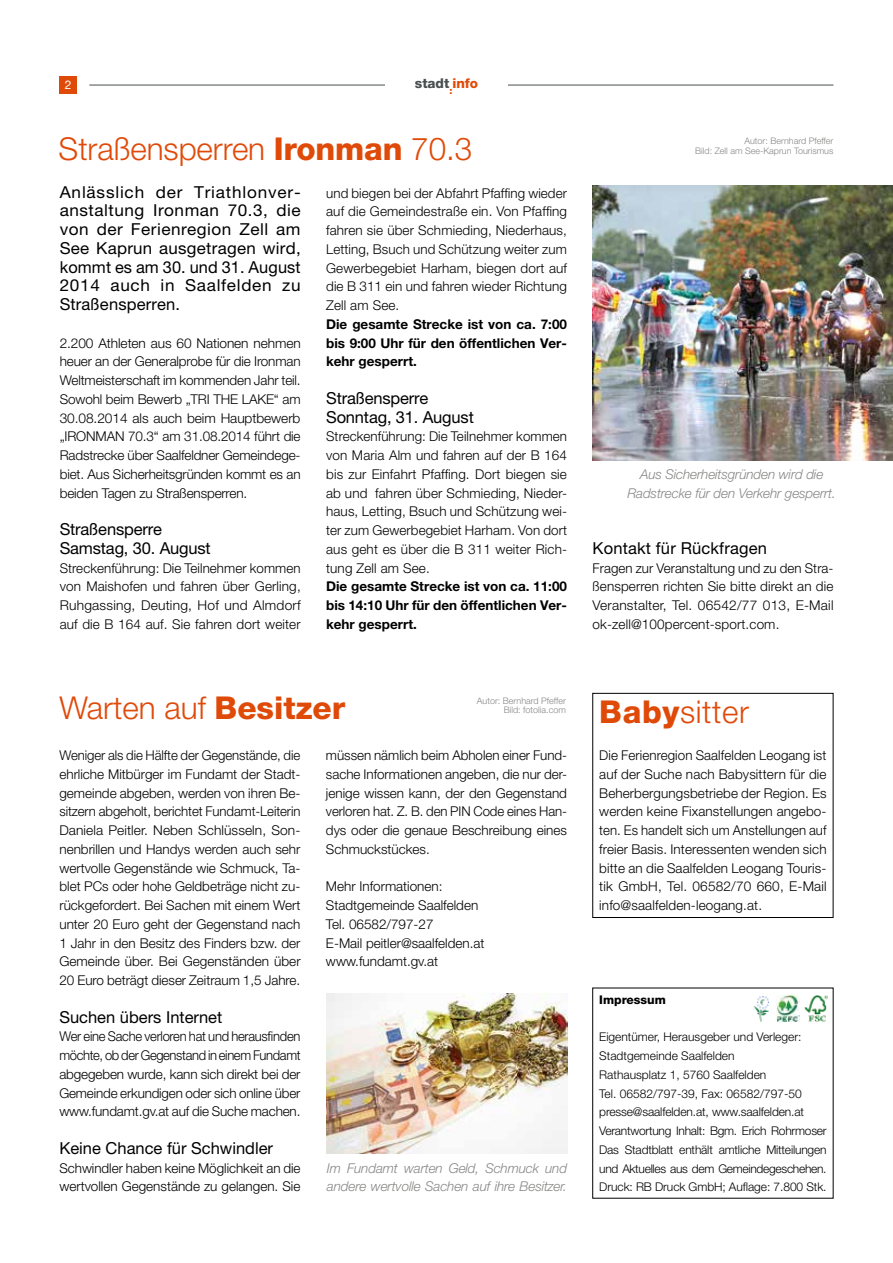
<style>
.page{position:relative;width:893px;height:1263px;background:#fff}
.page>*{position:absolute;margin:0;border:0;box-sizing:border-box;transform-origin:0 0}
.t1{font:300 31.5px "Helvetica Neue LT Pro";letter-spacing:-.005em;color:#e04a09}
.t2{font:16.5px/18.8px "Helvetica Neue LT Pro";color:#000;text-align:justify;scale:1.04 1}
.t3{font:16.5px/18.8px "Helvetica Neue LT Pro";color:#000}
.t4{font:300 13.5px/18.8px "Helvetica Neue LT Pro";color:#000;text-align:justify}
.t5{font:300 13.5px/18.8px "Helvetica Neue LT Pro";color:#000;text-align:justify;scale:.96 1}
.t6{font:700 13.5px/18.8px "Helvetica Neue LT Pro";color:#000;text-align:justify}
.t7{font:italic 300 13.5px/18.8px "Helvetica Neue LT Pro";letter-spacing:-.01em;color:#878786}
.t8{font:800 13.5px "Helvetica Neue LT Pro";color:#48504f}
.t9{font:300 12px/18.8px "Helvetica Neue LT Pro";letter-spacing:-.01em;color:#000}
.t10{font:800 12px "Helvetica Neue LT Pro";color:#000}
.t11{font:12px "Helvetica Neue LT Pro";color:#fff}
.t12{font:300 9px/9.8px "Helvetica Neue LT Pro";color:#878786;text-align:right}
.s1{color:#e04a09}
.s2{font-weight:800}
</style>
<div class="page">
<div style="left:60px;top:77px;width:17px;height:17px;background:#e04a09"></div>
<hr style="left:507px;top:85px;width:326px;height:1px;background:#48504f">
<hr style="left:89px;top:85px;width:297px;height:1px;background:#48504f">
<img style="left:753px;top:996px;width:16px;height:25px">
<img style="left:776px;top:996px;width:23px;height:25px">
<img style="left:804px;top:996px;width:23px;height:25px">
<div style="left:593px;top:693px;width:240px;height:225px;border:1px solid #000"></div>
<img style="left:593px;top:186px;width:300px;height:274px">
<img style="left:327px;top:993px;width:240px;height:160px">
<p class="t11" style="left:65px;top:77px;width:8px">2</p>
<p class="t8" style="left:415px;top:75px;width:65px">stadt<sub>:</sub><span class="s1">info</span></p>
<h1 class="t1" style="left:59px;top:130px;width:415px">Straßensperren <span class="s2">Ironman</span> 70.3</h1>
<p class="t2" style="left:60px;top:182px;width:233px">Anlässlich der Triathlonver&shy;anstaltung Ironman 70.3, die von der Ferienregion Zell am See Kaprun ausgetragen wird, kommt es am 30. und 31. August 2014 auch in Saalfelden zu Straßensperren.</p>
<p class="t4" style="left:60px;top:333px;width:242px">2.200 Athleten aus 60 Nationen nehmen heuer an der Generalprobe für die Ironman Weltmeisterschaft im kommenden Jahr teil.<br>Sowohl beim Bewerb „TRI THE LAKE“ am 30.08.2014 als auch beim Hauptbewerb „IRONMAN 70.3“ am 31.08.2014 führt die Radstrecke über Saalfeldner Gemeindege&shy;biet. Aus Sicherheitsgründen kommt es an beiden Tagen zu Straßensperren.</p>
<p class="t3" style="left:60px;top:520px;width:153px">Straßensperre<br>Samstag, 30. August</p>
<p class="t4" style="left:60px;top:558px;width:243px">Streckenführung: Die Teilnehmer kommen von Maishofen und fahren über Gerling, Ruhgassing, Deuting, Hof und Almdorf auf die B 164 auf. Sie fahren dort weiter</p>
<p class="t4" style="left:326px;top:183px;width:242px">und biegen bei der Abfahrt Pfaffing wieder auf die Gemeindestraße ein. Von Pfaffing fahren sie über Schmieding, Niederhaus, Letting, Bsuch und Schützung weiter zum Gewerbegebiet Harham, biegen dort auf die B 311 ein und fahren wieder Richtung Zell am See.</p>
<p class="t6" style="left:326px;top:314px;width:242px">Die gesamte Strecke ist von ca. 7:00 bis 9:00 Uhr für den öffentlichen Ver&shy;kehr gesperrt.</p>
<p class="t3" style="left:326px;top:388px;width:149px">Straßensperre<br>Sonntag, 31. August</p>
<p class="t4" style="left:326px;top:427px;width:242px">Streckenführung: Die Teilnehmer kommen von Maria Alm und fahren auf der B 164 bis zur Einfahrt Pfaffing. Dort biegen sie ab und fahren über Schmieding, Nieder&shy;haus, Letting, Bsuch und Schützung wei&shy;ter zum Gewerbegebiet Harham. Von dort aus geht es über die B 311 weiter Rich&shy;tung Zell am See.</p>
<p class="t6" style="left:326px;top:577px;width:242px">Die gesamte Strecke ist von ca. 11:00 bis 14:10 Uhr für den öffentlichen Ver&shy;kehr gesperrt.</p>
<p class="t12" style="left:695px;top:136px;width:140px">Autor: Bernhard Pfeffer<br>Bild: Zell am See-Kaprun Tourismus</p>
<p class="t7" style="left:627px;top:464px;width:210px;text-align:center">Aus Sicherheitsgründen wird die<br>Radstrecke für den Verkehr gesperrt.</p>
<p class="t3" style="left:593px;top:538px;width:176px">Kontakt für Rückfragen</p>
<p class="t4" style="left:593px;top:558px;width:243px">Fragen zur Veranstaltung und zu den Stra&shy;ßensperren richten Sie bitte direkt an die Veranstalter, Tel. 06542/77 013, E-Mail ok-zell@100percent-sport.com.</p>
<h1 class="t1" style="left:59px;top:688px;width:287px">Warten auf <span class="s2">Besitzer</span></h1>
<p class="t12" style="left:477px;top:695px;width:91px">Autor: Bernhard Pfeffer<br>Bild: fotolia.com</p>
<p class="t4" style="left:59px;top:746px;width:243px">Weniger als die Hälfte der Gegenstände, die ehrliche Mitbürger im Fundamt der Stadt&shy;gemeinde abgeben, werden von ihren Be&shy;sitzern abgeholt, berichtet Fundamt-Leiterin Daniela Peitler. Neben Schlüsseln, Son&shy;nenbrillen und Handys werden auch sehr wertvolle Gegenstände wie Schmuck, Ta&shy;blet PCs oder hohe Geldbeträge nicht zu&shy;rückgefordert. Bei Sachen mit einem Wert unter 20 Euro geht der Gegenstand nach 1 Jahr in den Besitz des Finders bzw. der Gemeinde über. Bei Gegenständen über 20 Euro beträgt dieser Zeitraum 1,5 Jahre.</p>
<p class="t3" style="left:59px;top:1007px;width:164px">Suchen übers Internet</p>
<p class="t5" style="left:59px;top:1027px;width:253px">Wer eine Sache verloren hat und herausfinden möchte, ob der Gegenstand in einem Fundamt abgegeben wurde, kann sich direkt bei der Gemeinde erkundigen oder sich online über www.fundamt.gv.at auf die Suche machen.</p>
<p class="t3" style="left:59px;top:1138px;width:215px">Keine Chance für Schwindler</p>
<p class="t4" style="left:59px;top:1158px;width:243px">Schwindler haben keine Möglichkeit an die wertvollen Gegenstände zu gelangen. Sie</p>
<p class="t4" style="left:326px;top:746px;width:243px">müssen nämlich beim Abholen einer Fund&shy;sache Informationen angeben, die nur der&shy;jenige wissen kann, der den Gegenstand verloren hat. Z. B. den PIN Code eines Han&shy;dys oder die genaue Beschreibung eines Schmuckstückes.</p>
<p class="t4" style="left:326px;top:877px;width:160px;text-align:left">Mehr Informationen:<br>Stadtgemeinde Saalfelden<br>Tel. 06582/797-27<br>E-Mail peitler@saalfelden.at www.fundamt.gv.at</p>
<p class="t7" style="left:327px;top:1158px;width:242px">Im Fundamt warten Geld, Schmuck und andere wertvolle Sachen auf ihre Besitzer.</p>
<h1 class="t1" style="left:599px;top:692px;width:151px"><span class="s2">Baby</span>sitter</h1>
<p class="t4" style="left:599px;top:746px;width:229px">Die Ferienregion Saalfelden Leogang ist auf der Suche nach Babysittern für die Beherbergungsbetriebe der Region. Es werden keine Fixanstellungen angebo&shy;ten. Es handelt sich um Anstellungen auf freier Basis. Interessenten wenden sich bitte an die Saalfelden Leogang Touris&shy;tik GmbH, Tel. 06582/70 660, E-Mail info@saalfelden-leogang.at.</p>
<p class="t10" style="left:599px;top:992px;width:68px">Impressum</p>
<p class="t9" style="left:599px;top:1027px;width:229px">Eigentümer, Herausgeber und Verleger:<br>Stadtgemeinde Saalfelden<br>Rathausplatz 1, 5760 Saalfelden<br>Tel. 06582/797-39, Fax: 06582/797-50 presse@saalfelden.at, www.saalfelden.at Verantwortung Inhalt: Bgm. Erich Rohrmoser Das Stadtblatt enthält amtliche Mitteilungen und Aktuelles aus dem Gemeindegeschehen.<br>Druck: RB Druck GmbH; Auflage: 7.800 Stk.</p>
</div>
